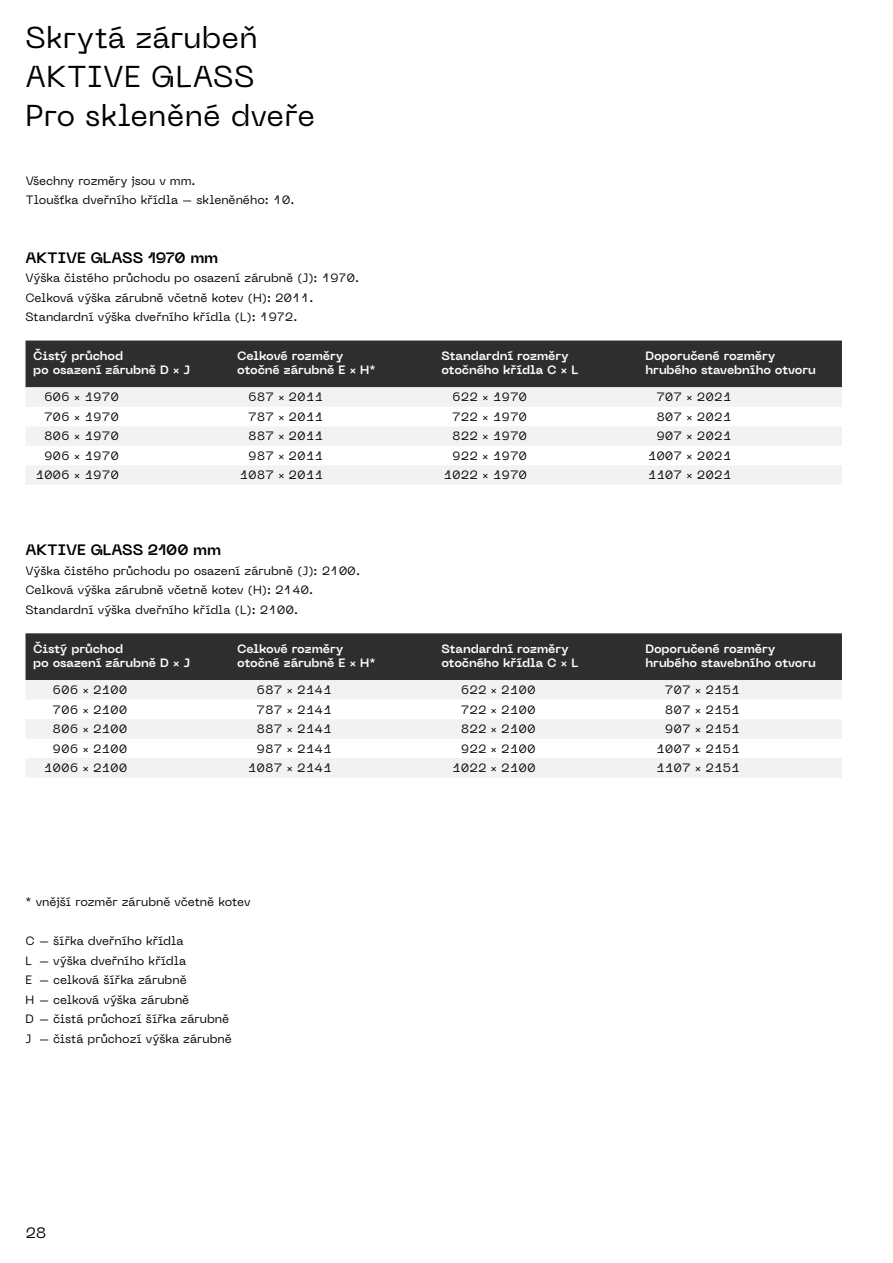
<style>
.page{position:relative;width:893px;height:1263px;background:#fff}
.page>*{position:absolute;margin:0;border:0;box-sizing:border-box;transform-origin:0 0}
.t1{font:30px/39px "Neue Machina";letter-spacing:.005em;color:#000}
.t2{font:700 15px "Neue Machina";color:#000}
.t3{font:15px "Neue Machina";color:#000}
.t4{font:12px/19.5px "Neue Machina";color:#000}
.t5{font:700 12px/14.2px "Neue Machina";letter-spacing:-.01em;color:#fff}
</style>
<div class="page">
<div style="left:26px;top:340px;width:816px;height:47px;background:#2e2e2e"></div>
<svg style="left:26px;top:387px;width:816px;height:98px;fill:#f2f2f2"></svg>
<div style="left:26px;top:633px;width:816px;height:47px;background:#2e2e2e"></div>
<svg style="left:26px;top:680px;width:816px;height:97px;fill:#f2f2f2"></svg>
<h1 class="t1" style="left:26px;top:17px;width:291px">Skrytá zárubeň<br>AKTIVE GLASS<br>Pro skleněné dveře</h1>
<p class="t4" style="left:26px;top:170px;width:270px">Všechny rozměry jsou v mm.<br>Tloušťka dveřního křídla – skleněného: 10.</p>
<p class="t2" style="left:26px;top:248px;width:194px">AKTIVE GLASS 1970 mm</p>
<p class="t4" style="left:26px;top:268px;width:335px">Výška čistého průchodu po osazení zárubně (J): 1970.<br>Celková výška zárubně včetně kotev (H): 2011.<br>Standardní výška dveřního křídla (L): 1972.</p>
<p class="t5" style="left:33px;top:349px;width:158px">Čistý průchod<br>po osazení zárubně D × J</p>
<p class="t5" style="left:237px;top:349px;width:140px">Celkové rozměry otočné zárubně E × H*</p>
<p class="t5" style="left:441px;top:349px;width:138px">Standardní rozměry otočného křídla C × L</p>
<p class="t5" style="left:645px;top:349px;width:172px">Doporučené rozměry hrubého stavebního otvoru</p>
<p class="t4" style="left:44px;top:387px;width:77px">606 × 1970</p>
<p class="t4" style="left:248px;top:387px;width:77px">687 × 2011</p>
<p class="t4" style="left:452px;top:387px;width:77px">622 × 1970</p>
<p class="t4" style="left:656px;top:387px;width:77px">707 × 2021</p>
<p class="t4" style="left:44px;top:407px;width:77px">706 × 1970</p>
<p class="t4" style="left:248px;top:407px;width:77px">787 × 2011</p>
<p class="t4" style="left:452px;top:407px;width:77px">722 × 1970</p>
<p class="t4" style="left:656px;top:407px;width:77px">807 × 2021</p>
<p class="t4" style="left:44px;top:426px;width:77px">806 × 1970</p>
<p class="t4" style="left:248px;top:426px;width:77px">887 × 2011</p>
<p class="t4" style="left:452px;top:426px;width:77px">822 × 1970</p>
<p class="t4" style="left:656px;top:426px;width:77px">907 × 2021</p>
<p class="t4" style="left:44px;top:446px;width:77px">906 × 1970</p>
<p class="t4" style="left:248px;top:446px;width:77px">987 × 2011</p>
<p class="t4" style="left:452px;top:446px;width:77px">922 × 1970</p>
<p class="t4" style="left:648px;top:446px;width:85px">1007 × 2021</p>
<p class="t4" style="left:35px;top:465px;width:85px">1006 × 1970</p>
<p class="t4" style="left:239px;top:465px;width:85px">1087 × 2011</p>
<p class="t4" style="left:444px;top:465px;width:85px">1022 × 1970</p>
<p class="t4" style="left:648px;top:465px;width:85px">1107 × 2021</p>
<p class="t2" style="left:26px;top:540px;width:197px">AKTIVE GLASS 2100 mm</p>
<p class="t4" style="left:26px;top:560px;width:336px">Výška čistého průchodu po osazení zárubně (J): 2100.<br>Celková výška zárubně včetně kotev (H): 2140.<br>Standardní výška dveřního křídla (L): 2100.</p>
<p class="t5" style="left:33px;top:641px;width:158px">Čistý průchod<br>po osazení zárubně D × J</p>
<p class="t5" style="left:237px;top:641px;width:140px">Celkové rozměry otočné zárubně E × H*</p>
<p class="t5" style="left:441px;top:641px;width:138px">Standardní rozměry otočného křídla C × L</p>
<p class="t5" style="left:645px;top:641px;width:172px">Doporučené rozměry hrubého stavebního otvoru</p>
<p class="t4" style="left:53px;top:680px;width:77px">606 × 2100</p>
<p class="t4" style="left:257px;top:680px;width:77px">687 × 2141</p>
<p class="t4" style="left:461px;top:680px;width:77px">622 × 2100</p>
<p class="t4" style="left:665px;top:680px;width:77px">707 × 2151</p>
<p class="t4" style="left:53px;top:700px;width:77px">706 × 2100</p>
<p class="t4" style="left:257px;top:700px;width:77px">787 × 2141</p>
<p class="t4" style="left:461px;top:700px;width:77px">722 × 2100</p>
<p class="t4" style="left:665px;top:700px;width:77px">807 × 2151</p>
<p class="t4" style="left:53px;top:719px;width:77px">806 × 2100</p>
<p class="t4" style="left:257px;top:719px;width:77px">887 × 2141</p>
<p class="t4" style="left:461px;top:719px;width:77px">822 × 2100</p>
<p class="t4" style="left:665px;top:719px;width:77px">907 × 2151</p>
<p class="t4" style="left:53px;top:739px;width:77px">906 × 2100</p>
<p class="t4" style="left:257px;top:739px;width:77px">987 × 2141</p>
<p class="t4" style="left:461px;top:739px;width:77px">922 × 2100</p>
<p class="t4" style="left:656px;top:739px;width:85px">1007 × 2151</p>
<p class="t4" style="left:44px;top:758px;width:85px">1006 × 2100</p>
<p class="t4" style="left:248px;top:758px;width:85px">1087 × 2141</p>
<p class="t4" style="left:452px;top:758px;width:85px">1022 × 2100</p>
<p class="t4" style="left:656px;top:758px;width:85px">1107 × 2151</p>
<p class="t4" style="left:26px;top:892px;width:226px">* vnější rozměr zárubně včetně kotev</p>
<p class="t4" style="left:26px;top:931px;width:208px">C – šířka dveřního křídla<br>L – výška dveřního křídla<br>E – celková šířka zárubně<br>H – celková výška zárubně<br>D – čistá průchozí šířka zárubně<br>J – čistá průchozí výška zárubně</p>
<p class="t3" style="left:26px;top:1223px;width:22px">28</p>
</div>
